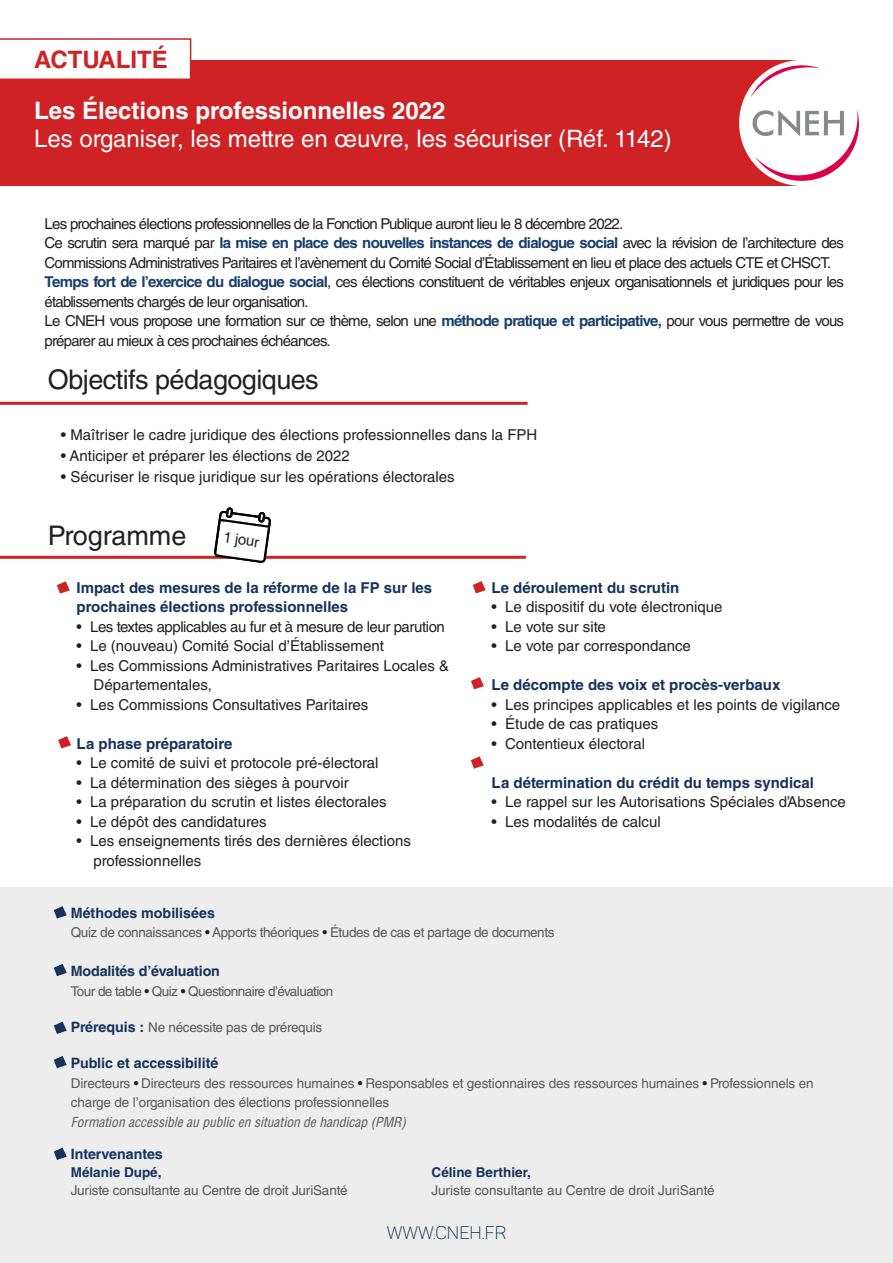
<style>
.page{position:relative;width:893px;height:1263px;background:#fff}
.page>*{position:absolute;margin:0;border:0;box-sizing:border-box;transform-origin:0 0}
.t1{font:27px "Helvetica LT Std";letter-spacing:-.02em;color:#231f20}
.t2{font:24px "Helvetica LT Std";color:#fff}
.t3{font:700 24px "Helvetica LT Std";color:#fff}
.t4{font:700 24px "Helvetica LT Std";color:#cf2225}
.t5{font:18px "Panton Light Caps";color:#15335b}
.t6{font:15px/19.5px "Helvetica LT Std";color:#231f20}
.t7{font:15px/19.5px "Helvetica LT Std";letter-spacing:-.05em;color:#231f20}
.t8{font:700 15px/19.5px "Helvetica LT Std";color:#15335b}
.t9{font:15px "Helvetica LT Std";letter-spacing:-.03em;color:#231f20}
.t10{font:700 14.25px "Helvetica LT Std";color:#15335b}
.t11{font:13.5px/19.5px "Helvetica LT Std";letter-spacing:-.01em;color:#57585a}
.t12{font:13.5px "Helvetica LT Std";letter-spacing:-.03em;color:#57585a}
.t13{font:italic condensed 13.5px "Helvetica LT Std";color:#57585a}
.t14{font:13.5px "Helvetica LT Std";letter-spacing:-.04em;color:#57585a}
.t15{font:700 13.5px "Helvetica LT Std";color:#15335b}
.s1{font-weight:700;color:#1a3e6d}
.s2{color:#231f20}
.s3{font-weight:700;font-size:14.25px;color:#15335b}
</style>
<div class="page">
<div style="left:0;top:60px;width:797px;height:126px;background:#cf2225"></div>
<div style="left:739px;top:60px;width:126px;height:126px;background:#fff;border-radius:50%"></div>
<svg style="left:750px;top:64px;width:70px;height:33px"></svg>
<svg style="left:753px;top:110px;width:106px;height:73px"></svg>
<hr style="left:0;top:402px;width:528px;height:3px;background:#cf2225">
<svg style="left:0;top:38px;width:191px;height:41px"></svg>
<div style="left:0;top:887px;width:893px;height:376px;background:#ededed"></div>
<hr style="left:0;top:556px;width:526px;height:3px;background:#cf2225">
<svg style="left:214px;top:507px;width:57px;height:56px"></svg>
<svg style="left:57px;top:581px;width:13px;height:13px"></svg>
<svg style="left:471px;top:677px;width:13px;height:12px"></svg>
<svg style="left:473px;top:581px;width:13px;height:12px"></svg>
<svg style="left:54px;top:906px;width:13px;height:12px"></svg>
<svg style="left:54px;top:964px;width:13px;height:12px"></svg>
<svg style="left:54px;top:1022px;width:13px;height:12px"></svg>
<svg style="left:54px;top:1056px;width:13px;height:12px"></svg>
<svg style="left:54px;top:1147px;width:13px;height:13px"></svg>
<svg style="left:58px;top:736px;width:13px;height:12px"></svg>
<svg style="left:471px;top:756px;width:13px;height:13px"></svg>
<p class="t4" style="left:34px;top:45px;width:135px">ACTUALITÉ</p>
<p class="t3" style="left:34px;top:95px;width:413px">Les Élections professionnelles 2022</p>
<p class="t2" style="left:34px;top:125px;width:639px">Les organiser, les mettre en œuvre, les sécuriser (Réf. 1142)</p>
<p class="t7" style="left:45px;top:214px;width:580px">Les prochaines élections professionnelles de la Fonction Publique auront lieu le 8 décembre 2022.</p>
<p class="t7" style="left:45px;top:233px;width:801px">Ce scrutin sera marqué par <span class="s1">la mise en place des nouvelles instances de dialogue social</span> avec la révision de l’architecture des<br>Commissions Administratives Paritaires et l’avènement du Comité Social d’Établissement en lieu et place des actuels CTE et CHSCT.</p>
<p class="t7" style="left:45px;top:272px;width:801px"><span class="s1">Temps fort de l’exercice du dialogue social</span>, ces élections constituent de véritables enjeux organisationnels et juridiques pour les établissements chargés de leur organisation.</p>
<p class="t7" style="left:45px;top:311px;width:801px">Le CNEH vous propose une formation sur ce thème, selon une <span class="s1">méthode pratique et participative,</span> pour vous permettre de vous préparer au mieux à ces prochaines échéances.</p>
<p class="t1" style="left:48px;top:364px;width:272px">Objectifs pédagogiques</p>
<p class="t6" style="left:61px;top:424px;width:478px">• Maîtriser le cadre juridique des élections professionnelles dans la FPH</p>
<p class="t6" style="left:61px;top:445px;width:291px">• Anticiper et préparer les élections de 2022</p>
<p class="t6" style="left:61px;top:466px;width:395px">• Sécuriser le risque juridique sur les opérations électorales</p>
<p class="t1" style="left:48px;top:520px;width:140px">Programme</p>
<p class="t6" style="left:225px;top:527px;width:38px;rotate:8deg">1 jour</p>
<p class="t8" style="left:77px;top:578px;width:357px">Impact des mesures de la réforme de la FP sur les prochaines élections professionnelles</p>
<p class="t9" style="left:77px;top:618px;width:370px">• Les textes applicables au fur et à mesure de leur parution</p>
<p class="t6" style="left:77px;top:636px;width:309px">• Le (nouveau) Comité Social d’Établissement</p>
<p class="t6" style="left:94px;top:656px;width:357px;text-indent:-17px">• Les Commissions Administratives Paritaires Locales &amp;<br>Départementales,</p>
<p class="t6" style="left:77px;top:695px;width:293px">• Les Commissions Consultatives Paritaires</p>
<p class="t8" style="left:77px;top:734px;width:157px">La phase préparatoire</p>
<p class="t6" style="left:77px;top:753px;width:304px">• Le comité de suivi et protocole pré-électoral</p>
<p class="t6" style="left:77px;top:773px;width:274px">• La détermination des sièges à pourvoir</p>
<p class="t6" style="left:77px;top:792px;width:312px">• La préparation du scrutin et listes électorales</p>
<p class="t6" style="left:77px;top:812px;width:192px">• Le dépôt des candidatures</p>
<p class="t6" style="left:94px;top:831px;width:319px;text-indent:-17px">• Les enseignements tirés des dernières élections professionnelles</p>
<p class="t8" style="left:492px;top:578px;width:189px">Le déroulement du scrutin</p>
<p class="t6" style="left:492px;top:597px;width:233px">• Le dispositif du vote électronique</p>
<p class="t6" style="left:492px;top:617px;width:116px">• Le vote sur site</p>
<p class="t6" style="left:492px;top:636px;width:201px">• Le vote par correspondance</p>
<p class="t8" style="left:492px;top:675px;width:290px">Le décompte des voix et procès-verbaux</p>
<p class="t6" style="left:492px;top:695px;width:350px">• Les principes applicables et les points de vigilance</p>
<p class="t6" style="left:492px;top:714px;width:168px">• Étude de cas pratiques</p>
<p class="t6" style="left:492px;top:734px;width:155px">• Contentieux électoral</p>
<p class="t8" style="left:492px;top:773px;width:324px">La détermination du crédit du temps syndical</p>
<p class="t6" style="left:492px;top:792px;width:356px">• Le rappel sur les Autorisations Spéciales d’Absence</p>
<p class="t6" style="left:492px;top:812px;width:171px">• Les modalités de calcul</p>
<p class="t10" style="left:71px;top:904px;width:146px">Méthodes mobilisées</p>
<p class="t12" style="left:71px;top:925px;width:485px">Quiz de connaissances <span class="s2">•</span> Apports théoriques <span class="s2">•</span> Études de cas et partage de documents</p>
<p class="t10" style="left:71px;top:962px;width:151px">Modalités d’évaluation</p>
<p class="t14" style="left:71px;top:983px;width:264px">Tour de table <span class="s2">•</span> Quiz <span class="s2">•</span> Questionnaire d’évaluation</p>
<p class="t11" style="left:71px;top:1018px;width:253px"><span class="s3">Prérequis :</span> Ne nécessite pas de prérequis</p>
<p class="t10" style="left:71px;top:1055px;width:149px">Public et accessibilité</p>
<p class="t11" style="left:71px;top:1073px;width:744px">Directeurs <span class="s2">•</span> Directeurs des ressources humaines <span class="s2">•</span> Responsables et gestionnaires des ressources humaines <span class="s2">•</span> Professionnels en charge de l’organisation des élections professionnelles</p>
<p class="t13" style="left:71px;top:1113px;width:337px">Formation accessible au public en situation de handicap (PMR)</p>
<p class="t10" style="left:71px;top:1145px;width:94px">Intervenantes</p>
<p class="t15" style="left:71px;top:1164px;width:92px">Mélanie Dupé,</p>
<p class="t11" style="left:71px;top:1180px;width:278px">Juriste consultante au Centre de droit JuriSanté</p>
<p class="t15" style="left:432px;top:1164px;width:101px">Céline Berthier,</p>
<p class="t11" style="left:432px;top:1180px;width:285px">Juriste consultante au Centre de droit JuriSanté</p>
<p class="t5" style="left:387px;top:1222px;width:121px">WWW.CNEH.FR</p>
</div>
